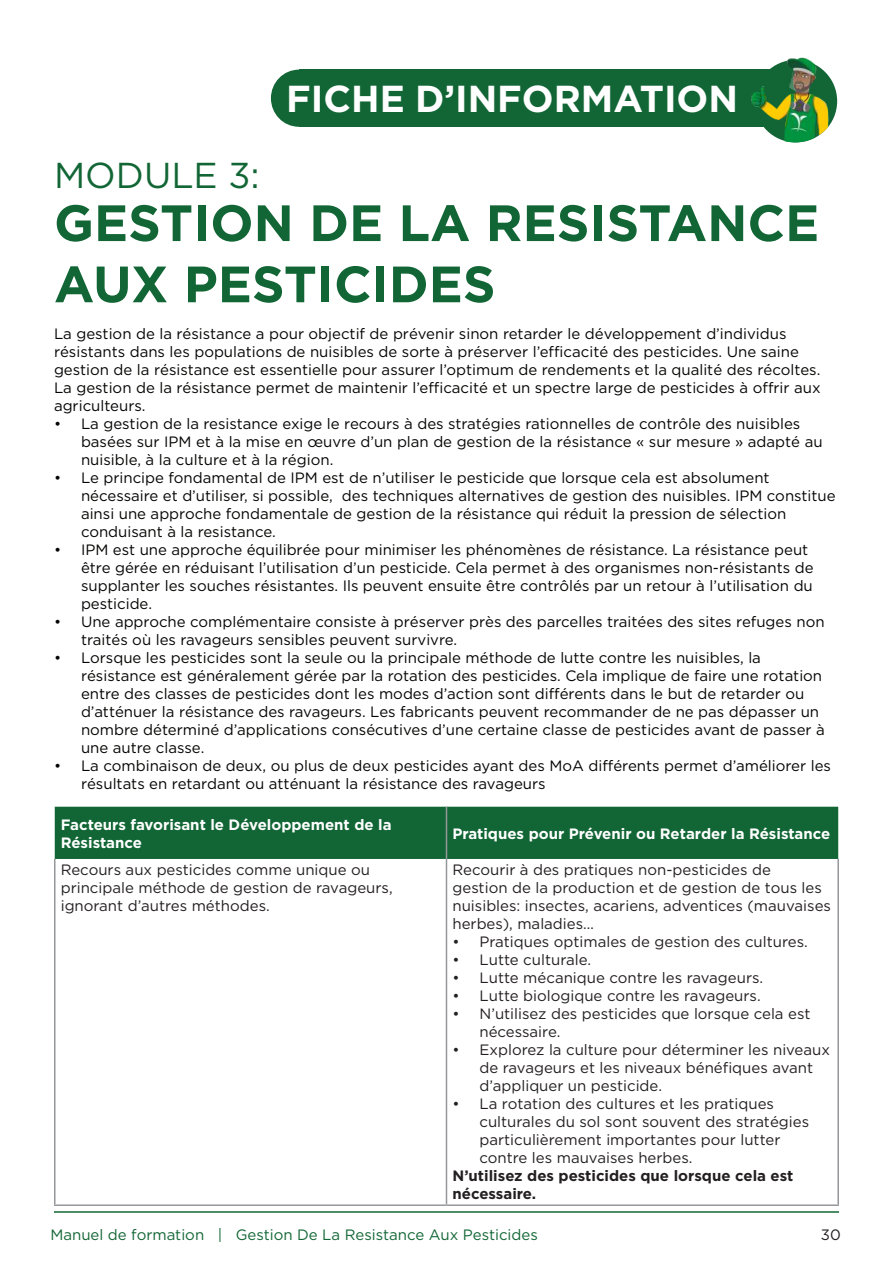
<style>
.page{position:relative;width:893px;height:1263px;background:#fff}
.page>*{position:absolute;margin:0;border:0;box-sizing:border-box;transform-origin:0 0}
.t1{font:700 51px/61.2px "Gotham";color:#126635}
.t2{font:700 37.5px "Gotham";color:#fff}
.t3{font:36px "Gotham";color:#126635}
.t4{font:15px/18px "Gotham";color:#040503}
.t5{font:15px/18px "Gotham";color:#231f20}
.t6{font:700 15px/18px "Gotham";color:#fff}
.t7{font:15px "Gotham";color:#126635}
.t8{font:700 15px/18px "Gotham";color:#231f20}
</style>
<div class="page">
<hr style="left:54px;top:1211px;width:785px;height:2px;background:#126635">
<div style="left:299px;top:70px;width:480px;height:57px;background:#126635"></div>
<div style="left:271px;top:70px;width:56px;height:57px;background:#126635;border-radius:50%"></div>
<img style="left:751px;top:54px;width:88px;height:88px;border-radius:44px">
<div style="left:55px;top:807px;width:783px;height:52px;background:#126635"></div>
<hr style="left:54px;top:859px;width:2px;height:345px;background:#95979a">
<hr style="left:54px;top:1204px;width:392px;height:2px;background:#95979a">
<hr style="left:446px;top:807px;width:1px;height:52px;background:#95979a">
<hr style="left:446px;top:859px;width:1px;height:345px;background:#95979a">
<hr style="left:837px;top:859px;width:2px;height:345px;background:#95979a">
<hr style="left:446px;top:1204px;width:393px;height:2px;background:#95979a">
<h3 class="t3" style="left:54px;top:155px;width:207px">MODULE 3:</h3>
<h2 class="t2" style="left:286px;top:74px;width:453px">FICHE D’INFORMATION</h2>
<h1 class="t1" style="left:54px;top:192px;width:767px">GESTION DE LA RESISTANCE<br>AUX PESTICIDES</h1>
<p class="t4" style="left:54px;top:324px;width:768px">La gestion de la résistance a pour objectif de prévenir sinon retarder le développement d’individus résistants dans les populations de nuisibles de sorte à préserver l’efficacité des pesticides. Une saine gestion de la résistance est essentielle pour assurer l’optimum de rendements et la qualité des récoltes.<br>La gestion de la résistance permet de maintenir l’efficacité et un spectre large de pesticides à offrir aux agriculteurs.</p>
<p class="t4" style="left:81px;top:414px;width:743px;text-indent:-27px">• La gestion de la resistance exige le recours à des stratégies rationnelles de contrôle des nuisibles basées sur IPM et à la mise en œuvre d’un plan de gestion de la résistance « sur mesure » adapté au nuisible, à la culture et à la région.</p>
<p class="t4" style="left:81px;top:468px;width:756px;text-indent:-27px">• Le principe fondamental de IPM est de n’utiliser le pesticide que lorsque cela est absolument nécessaire et d’utiliser, si possible, des techniques alternatives de gestion des nuisibles. IPM constitue ainsi une approche fondamentale de gestion de la résistance qui réduit la pression de sélection conduisant à la resistance.</p>
<p class="t4" style="left:81px;top:540px;width:734px;text-indent:-27px">• IPM est une approche équilibrée pour minimiser les phénomènes de résistance. La résistance peut être gérée en réduisant l’utilisation d’un pesticide. Cela permet à des organismes non-résistants de supplanter les souches résistantes. Ils peuvent ensuite être contrôlés par un retour à l’utilisation du pesticide.</p>
<p class="t4" style="left:81px;top:612px;width:745px;text-indent:-27px">• Une approche complémentaire consiste à préserver près des parcelles traitées des sites refuges non traités où les ravageurs sensibles peuvent survivre.</p>
<p class="t4" style="left:81px;top:648px;width:745px;text-indent:-27px">• Lorsque les pesticides sont la seule ou la principale méthode de lutte contre les nuisibles, la résistance est généralement gérée par la rotation des pesticides. Cela implique de faire une rotation entre des classes de pesticides dont les modes d’action sont différents dans le but de retarder ou d’atténuer la résistance des ravageurs. Les fabricants peuvent recommander de ne pas dépasser un nombre déterminé d’applications consécutives d’une certaine classe de pesticides avant de passer à une autre classe.</p>
<p class="t4" style="left:81px;top:756px;width:751px;text-indent:-27px">• La combinaison de deux, ou plus de deux pesticides ayant des MoA différents permet d’améliorer les résultats en retardant ou atténuant la résistance des ravageurs</p>
<p class="t6" style="left:61px;top:815px;width:332px">Facteurs favorisant le Développement de la<br>Résistance</p>
<p class="t6" style="left:452px;top:824px;width:379px">Pratiques pour Prévenir ou Retarder la Résistance</p>
<p class="t5" style="left:61px;top:860px;width:333px">Recours aux pesticides comme unique ou principale méthode de gestion de ravageurs, ignorant d’autres méthodes.</p>
<p class="t5" style="left:452px;top:860px;width:380px">Recourir à des pratiques non-pesticides de<br>gestion de la production et de gestion de tous les nuisibles: insectes, acariens, adventices (mauvaises herbes), maladies…</p>
<p class="t5" style="left:452px;top:932px;width:357px">• Pratiques optimales de gestion des cultures.</p>
<p class="t5" style="left:452px;top:950px;width:140px">• Lutte culturale.</p>
<p class="t5" style="left:452px;top:968px;width:312px">• Lutte mécanique contre les ravageurs.</p>
<p class="t5" style="left:452px;top:986px;width:310px">• Lutte biologique contre les ravageurs.</p>
<p class="t5" style="left:479px;top:1004px;width:332px;text-indent:-27px">• N’utilisez des pesticides que lorsque cela est nécessaire.</p>
<p class="t5" style="left:479px;top:1040px;width:352px;text-indent:-27px">• Explorez la culture pour déterminer les niveaux de ravageurs et les niveaux bénéfiques avant d’appliquer un pesticide.</p>
<p class="t5" style="left:479px;top:1094px;width:331px;text-indent:-27px">• La rotation des cultures et les pratiques culturales du sol sont souvent des stratégies particulièrement importantes pour lutter contre les mauvaises herbes.</p>
<p class="t8" style="left:452px;top:1167px;width:342px">N’utilisez des pesticides que lorsque cela est nécessaire.</p>
<p class="t7" style="left:50px;top:1226px;width:489px">Manuel de formation | Gestion De La Resistance Aux Pesticides</p>
<p class="t5" style="left:821px;top:1225px;width:21px">30</p>
</div>
